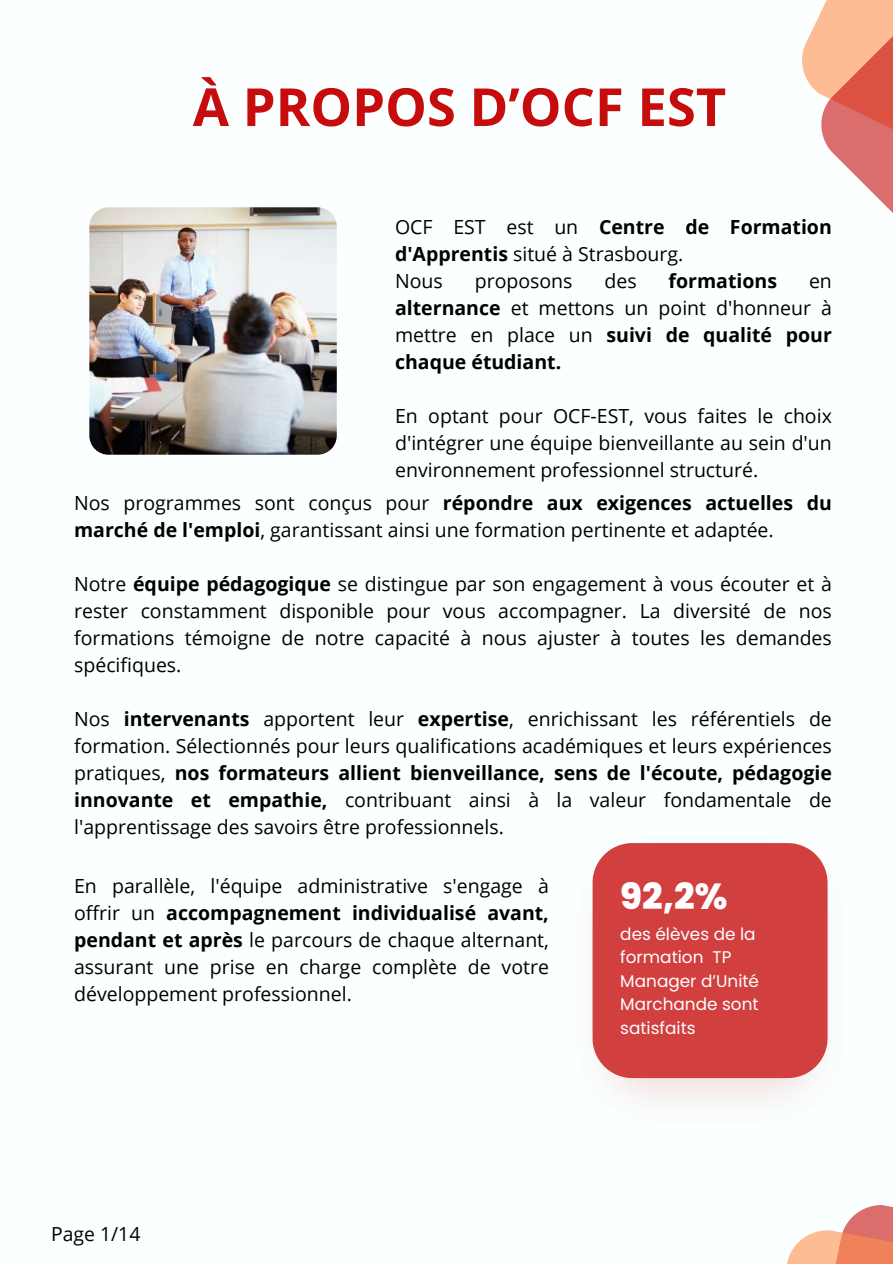
<style>
.page{position:relative;width:893px;height:1264px;background:#fff}
.page>*{position:absolute;margin:0;border:0;box-sizing:border-box;transform-origin:0 0}
.t1{font:700 52.5px "Open Sans";color:#c60c0c}
.t2{font:800 36.15px "Poppins";color:#fff}
.t3{font:19.5px/27px "Open Sans";color:#000;text-align:justify}
.t4{font:700 19.5px "Open Sans";color:#000}
.t5{font:19.35px "Open Sans";color:#000}
.t6{font:16.8px/23.5px "Poppins";color:#fff}
.s1{font-weight:700}
</style>
<div class="page">
<div style="left:0;top:0;width:892px;height:1263px;background:#fbffff"></div>
<div style="left:592px;top:843px;width:235px;height:235px;background:#d13f3f"></div>
<svg style="left:802px;top:0;width:90px;height:212px"></svg>
<svg style="left:787px;top:1205px;width:105px;height:58px"></svg>
<img style="left:89px;top:207px;width:248px;height:247px;border-radius:19px">
<h1 class="t1" style="left:193px;top:70px;width:535px">À PROPOS D’OCF EST</h1>
<p class="t3" style="left:395px;top:213px;width:438px;text-align:left">OCF EST est un <span class="s1">Centre de Formation d'Apprentis</span> situé à Strasbourg.<br>Nous</p>
<p class="t3" style="left:474px;top:267px;width:99px">proposons</p>
<p class="t3" style="left:604px;top:267px;width:34px">des</p>
<p class="t4" style="left:668px;top:267px;width:110px">formations</p>
<p class="t3" style="left:395px;top:267px;width:438px;text-indent:414px">en <span class="s1">alternance</span> et mettons un point d'honneur à mettre en place un <span class="s1">suivi de qualité pour chaque étudiant.</span></p>
<p class="t3" style="left:395px;top:402px;width:438px">En optant pour OCF-EST, vous faites le choix d'intégrer une équipe bienveillante au sein d'un environnement professionnel structuré.</p>
<p class="t3" style="left:74px;top:489px;width:759px">Nos programmes sont conçus pour <span class="s1">répondre aux exigences actuelles du marché de l'emploi</span>, garantissant ainsi une formation pertinente et adaptée.</p>
<p class="t3" style="left:74px;top:570px;width:759px">Notre <span class="s1">équipe pédagogique</span> se distingue par son engagement à vous écouter et à rester constamment disponible pour vous accompagner. La diversité de nos formations témoigne de notre capacité à nous ajuster à toutes les demandes spécifiques.</p>
<p class="t3" style="left:74px;top:705px;width:759px">Nos <span class="s1">intervenants</span> apportent leur <span class="s1">expertise</span>, enrichissant les référentiels de formation. Sélectionnés pour leurs qualifications académiques et leurs expériences pratiques, <span class="s1">nos formateurs allient bienveillance, sens de l'écoute, pédagogie innovante et empathie,</span> contribuant ainsi à la valeur fondamentale de l'apprentissage des savoirs être professionnels.</p>
<p class="t3" style="left:74px;top:871px;width:476px">En parallèle, l'équipe administrative s'engage à offrir un <span class="s1">accompagnement individualisé avant, pendant et après</span> le parcours de chaque alternant, assurant une prise en charge complète de votre développement professionnel.</p>
<h2 class="t2" style="left:620px;top:870px;width:109px">92,2%</h2>
<p class="t6" style="left:620px;top:922px;width:140px">des élèves de la formation TP<br>Manager d’Unité<br>Marchande sont satisfaits</p>
<p class="t5" style="left:51px;top:1219px;width:91px">Page 1/14</p>
</div>
